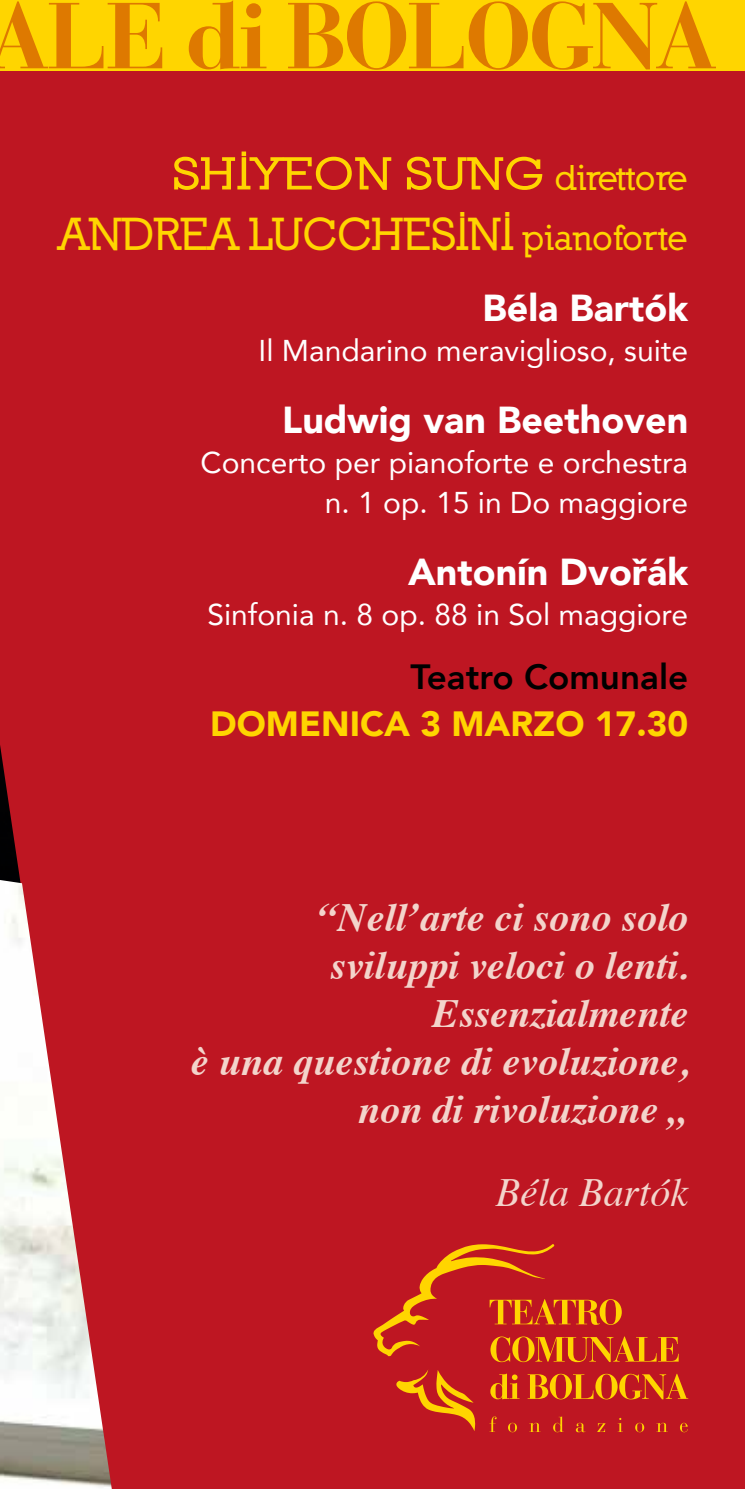
<style>
.page{position:relative;width:745px;height:1489px;background:#fff}
.page>*{position:absolute;margin:0;border:0;box-sizing:border-box;transform-origin:0 0}
.t1{font:50px/60px "Nilland Small Caps Bold";letter-spacing:-.025em;color:#ffd500;text-align:right}
.t2{font:italic 700 40px/48px "Times";color:#f3d4cb;text-align:right}
.t3{font:italic 40px "Times";color:#f3d4cb}
.t4{font:900 37.5px "Avenir";color:#fff}
.t5{font:900 35px "Avenir";color:#ffd500}
.t6{font:800 35px "Avenir";color:#000}
.t7{font:30px/40px "Avenir";color:#fff;text-align:right}
.s1{font-size:35px}
</style>
<div class="page">
<div style="left:0;top:0;width:744px;height:1488px;background:#be1622"></div>
<img style="left:0;top:745px;width:20px;height:135px">
<img style="left:0;top:880px;width:112px;height:608px">
<div style="left:0;top:0;width:744px;height:71px;background:#ffd500"></div>
<svg style="left:0;top:0;width:715px;height:70px"></svg>
<svg style="left:373px;top:1244px;width:314px;height:187px"></svg>
<h1 class="t1" style="left:59px;top:141px;width:630px">SHIYEON SUNG <span class="s1">direttore<br></span>ANDREA LUCCHESINI <span class="s1">pianoforte</span></h1>
<p class="t4" style="left:482px;top:276px;width:207px">Béla Bartók</p>
<p class="t7" style="left:258px;top:330px;width:431px">Il Mandarino meraviglioso, suite</p>
<p class="t4" style="left:282px;top:388px;width:407px">Ludwig van Beethoven</p>
<p class="t7" style="left:200px;top:442px;width:489px">Concerto per pianoforte e orchestra n. 1 op. 15 in Do maggiore</p>
<p class="t4" style="left:408px;top:539px;width:281px">Antonín Dvořák</p>
<p class="t7" style="left:207px;top:593px;width:482px">Sinfonia n. 8 op. 88 in Sol maggiore</p>
<p class="t6" style="left:410px;top:649px;width:279px">Teatro Comunale</p>
<p class="t5" style="left:210px;top:694px;width:479px">DOMENICA 3 MARZO 17.30</p>
<h2 class="t2" style="left:191px;top:890px;width:498px">“Nell’arte ci sono solo sviluppi veloci o lenti.<br>Essenzialmente<br>è una questione di evoluzione, non di rivoluzione „</h2>
<h2 class="t3" style="left:495px;top:1157px;width:194px">Béla Bartók</h2>
</div>
